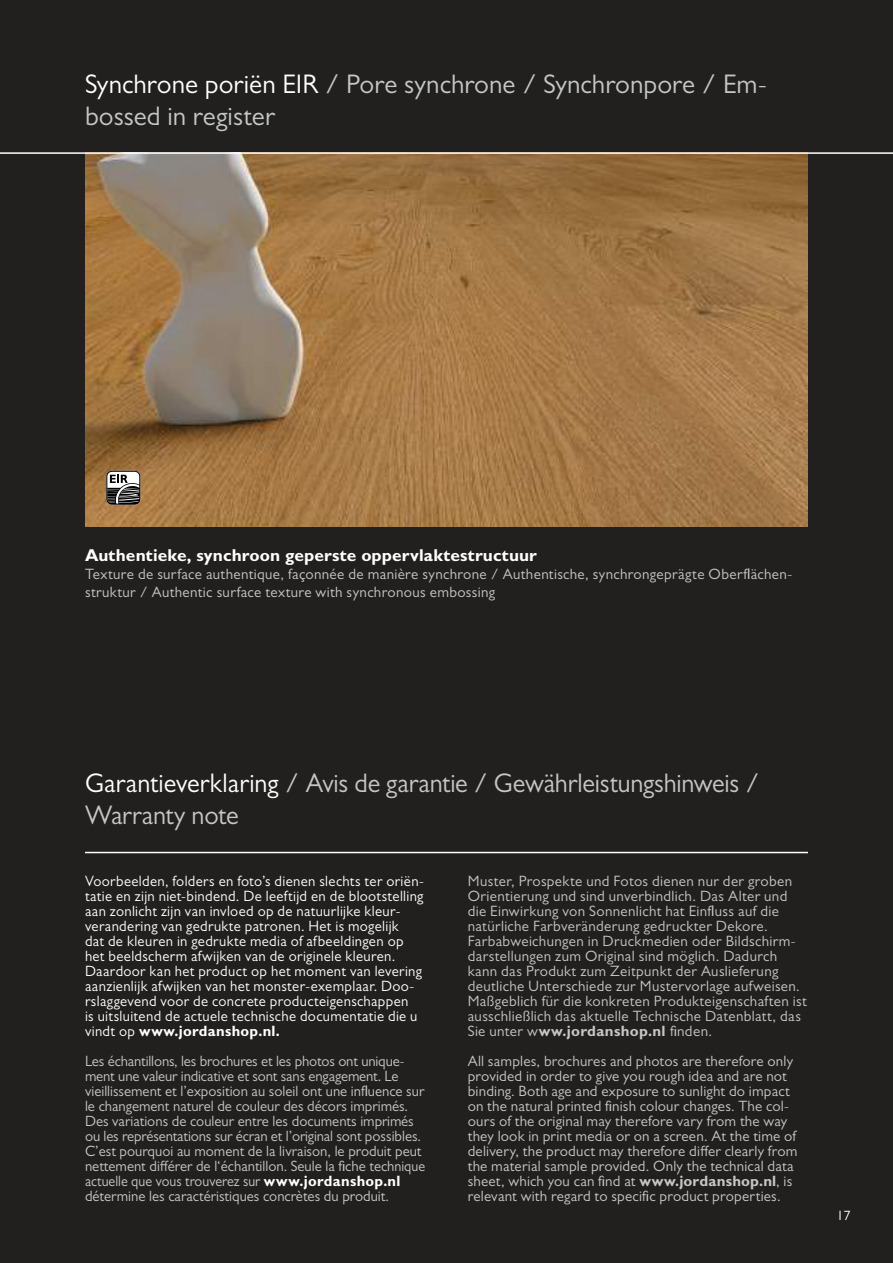
<style>
.page{position:relative;width:893px;height:1263px;background:#22201e}
.page>*{position:absolute;margin:0;border:0;box-sizing:border-box;transform-origin:0 0}
.t1{font:27px/31.5px "Gill Sans MT Pro";color:#c5c6c6}
.t2{font:700 17.25px "Gill Sans MT Pro";letter-spacing:.005em;color:#fff}
.t3{font:15px/15px "Gill Sans MT Pro";letter-spacing:.015em;color:#c5c6c6}
.t4{font:15px/15px "Gill Sans MT Pro";letter-spacing:.02em;color:#fff}
.t5{font:13.5px "Gill Sans MT Pro";color:#fff}
.s1{color:#fff}
.s2{font-weight:700}
.s3{font-weight:700;color:#fff}
</style>
<div class="page">
<img style="left:85px;top:154px;width:723px;height:372px">
<hr style="left:85px;top:852px;width:723px;height:1px;background:#fff">
<svg style="left:106px;top:471px;width:34px;height:34px"></svg>
<hr style="left:0;top:152px;width:893px;height:2px;background:#fff">
<h1 class="t1" style="left:85px;top:68px;width:683px"><span class="s1">Synchrone poriën EIR</span> / Pore synchrone / Synchronpore / Em&shy;bossed in register</h1>
<p class="t2" style="left:85px;top:545px;width:453px">Authentieke, synchroon geperste oppervlaktestructuur</p>
<p class="t3" style="left:85px;top:565px;width:709px;line-height:18px">Texture de surface authentique, façonnée de manière synchrone / Authentische, synchrongeprägte Oberflächen&shy;struktur / Authentic surface texture with synchronous embossing</p>
<h1 class="t1" style="left:85px;top:767px;width:676px"><span class="s1">Garantieverklaring</span> / Avis de garantie / Gewährleistungshinweis /<br>Warranty note</h1>
<p class="t4" style="left:85px;top:874px;width:340px">Voorbeelden, folders en foto’s dienen slechts ter oriën&shy;tatie en zijn niet-bindend. De leeftijd en de blootstelling aan zonlicht zijn van invloed op de natuurlijke kleur&shy;verandering van gedrukte patronen. Het is mogelijk<br>dat de kleuren in gedrukte media of afbeeldingen op het beeldscherm afwijken van de originele kleuren.<br>Daardoor kan het product op het moment van levering aanzienlijk afwijken van het monster-exemplaar. Doo&shy;rslaggevend voor de concrete producteigenschappen<br>is uitsluitend de actuele technische documentatie die u vindt op <span class="s2">www.jordanshop.nl.</span></p>
<p class="t3" style="left:85px;top:1054px;width:342px">Les échantillons, les brochures et les photos ont unique&shy;ment une valeur indicative et sont sans engagement. Le vieillissement et l’exposition au soleil ont une influence sur le changement naturel de couleur des décors imprimés.<br>Des variations de couleur entre les documents imprimés ou les représentations sur écran et l’original sont possibles.<br>C’est pourquoi au moment de la livraison, le produit peut nettement différer de l‘échantillon. Seule la fiche technique actuelle que vous trouverez sur <span class="s3">www.jordanshop.nl </span>détermine les caractéristiques concrètes du produit.</p>
<p class="t3" style="left:468px;top:874px;width:341px">Muster, Prospekte und Fotos dienen nur der groben Orientierung und sind unverbindlich. Das Alter und die Einwirkung von Sonnenlicht hat Einfluss auf die natürliche Farbveränderung gedruckter Dekore.<br>Farbabweichungen in Druckmedien oder Bildschirm&shy;darstellungen zum Original sind möglich. Dadurch kann das Produkt zum Zeitpunkt der Auslieferung deutliche Unterschiede zur Mustervorlage aufweisen.<br>Maßgeblich für die konkreten Produkteigenschaften ist ausschließlich das aktuelle Technische Datenblatt, das Sie unter w<span class="s2">ww.jordanshop.nl</span> finden.</p>
<p class="t3" style="left:468px;top:1054px;width:331px">All samples, brochures and photos are therefore only provided in order to give you rough idea and are not binding. Both age and exposure to sunlight do impact on the natural printed finish colour changes. The col&shy;ours of the original may therefore vary from the way they look in print media or on a screen. At the time of delivery, the product may therefore differ clearly from the material sample provided. Only the technical data sheet, which you can find at <span class="s2">www.jordanshop.nl</span>, is relevant with regard to specific product properties.</p>
<p class="t5" style="left:837px;top:1208px;width:15px">17</p>
</div>
